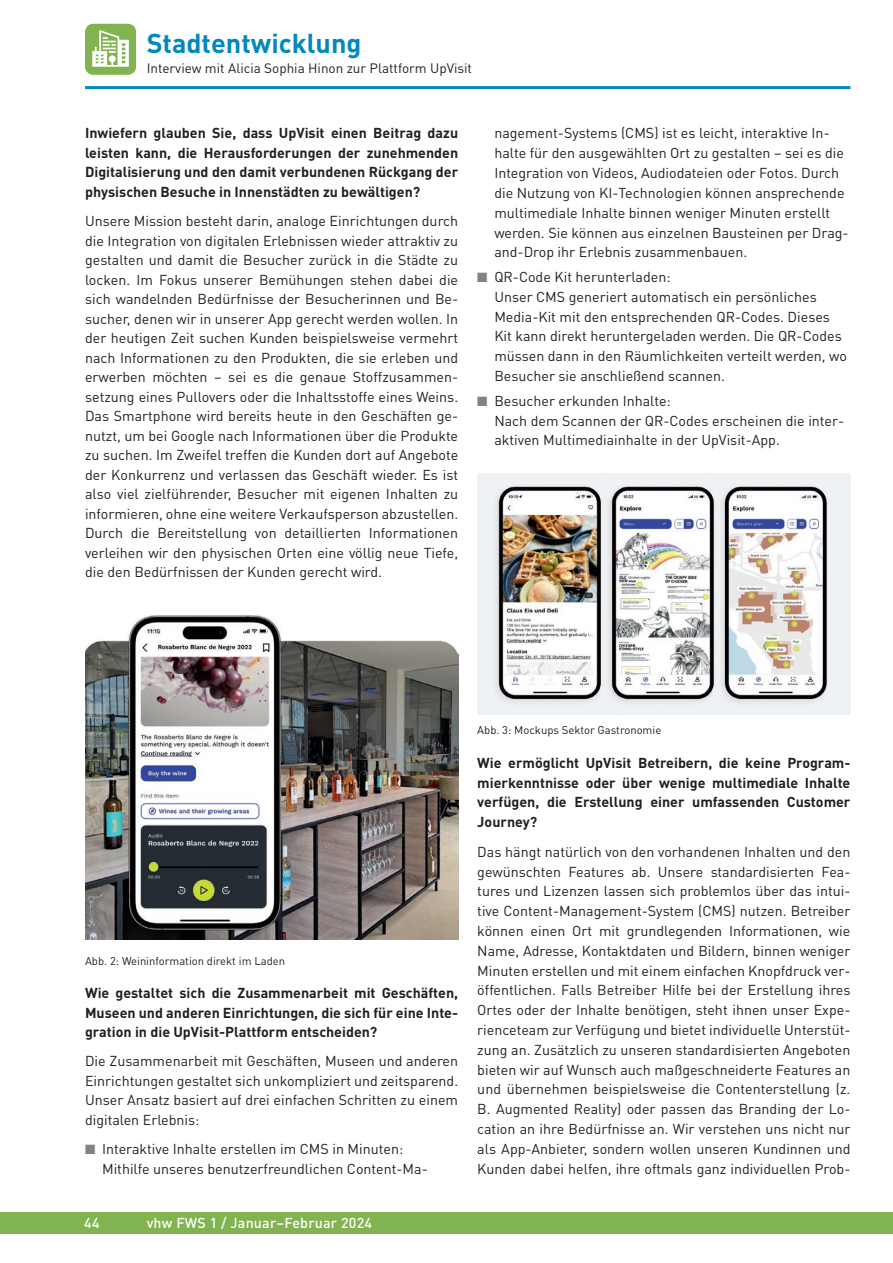
<style>
.page{position:relative;width:893px;height:1263px;background:#fff}
.page>*{position:absolute;margin:0;border:0;box-sizing:border-box;transform-origin:0 0}
.t1{font:700 27px "DIN Pro";color:#0088bf}
._01_Grundschrift{font:14.25px/19.8px "DIN Pro";color:#231f20}
._01_Grundschrift-2{font:700 14.25px/19.5px "DIN Pro";color:#231f20;text-align:justify}
.t2{font:500 14.25px "DIN Pro";letter-spacing:.015em;color:#fff}
.t3{font:13.5px "DIN Pro";color:#231f20}
._06_Bildlegende{font:11.25px "DIN Pro";color:#231f20}
.s1{color:#808285}
</style>
<div class="page">
<div style="left:0;top:1212px;width:893px;height:21px;background:#81b450"></div>
<hr style="left:85px;top:86px;width:765px;height:3px;background:#0088bf">
<div style="left:85px;top:24px;width:51px;height:51px;background:#81b450;border-radius:8px"></div>
<svg style="left:92px;top:30px;width:37px;height:37px"></svg>
<img style="left:85px;top:615px;width:373px;height:325px">
<img style="left:477px;top:473px;width:373px;height:241px">
<p class="t1" style="left:147px;top:25px;width:216px">Stadtentwicklung</p>
<p class="t3" style="left:147px;top:59px;width:327px">Interview mit Alicia Sophia Hinon zur Plattform UpVisit</p>
<p class="_01_Grundschrift-2" style="left:85px;top:123px;width:375px">Inwiefern glauben Sie, dass UpVisit einen Beitrag dazu leisten kann, die Herausforderungen der zunehmenden Digitalisierung und den damit verbundenen Rückgang der physischen Besuche in Innenstädten zu bewältigen?</p>
<p class="_01_Grundschrift" style="left:85px;top:211px;width:375px;text-align:justify">Unsere Mission besteht darin, analoge Einrichtungen durch die Integration von digitalen Erlebnissen wieder attraktiv zu gestalten und damit die Besucher zurück in die Städte zu locken. Im Fokus unserer Bemühungen stehen dabei die sich wandelnden Bedürfnisse der Besucherinnen und Be&shy;sucher, denen wir in unserer App gerecht werden wollen. In der heutigen Zeit suchen Kunden beispielsweise vermehrt nach Informationen zu den Produkten, die sie erleben und erwerben möchten – sei es die genaue Stoffzusammen&shy;setzung eines Pullovers oder die Inhaltsstoffe eines Weins.<br>Das Smartphone wird bereits heute in den Geschäften ge&shy;nutzt, um bei Google nach Informationen über die Produkte zu suchen. Im Zweifel treffen die Kunden dort auf Angebote der Konkurrenz und verlassen das Geschäft wieder. Es ist also viel zielführender, Besucher mit eigenen Inhalten zu informieren, ohne eine weitere Verkaufsperson abzustellen.<br>Durch die Bereitstellung von detaillierten Informationen verleihen wir den physischen Orten eine völlig neue Tiefe, die den Bedürfnissen der Kunden gerecht wird.</p>
<p class="_01_Grundschrift" style="left:494px;top:123px;width:356px">nagement-Systems (CMS) ist es leicht, interaktive In&shy;halte für den ausgewählten Ort zu gestalten – sei es die Integration von Videos, Audiodateien oder Fotos. Durch die Nutzung von KI-Technologien können ansprechende multimediale Inhalte binnen weniger Minuten erstellt werden. Sie können aus einzelnen Bausteinen per Drag&shy;and-Drop ihr Erlebnis zusammenbauen.</p>
<p class="_01_Grundschrift" style="left:494px;top:266px;width:354px;text-indent:-17px"><span class="s1">■</span> QR-Code Kit herunterladen:<br>Unser CMS generiert automatisch ein persönliches Media-Kit mit den entsprechenden QR-Codes. Dieses Kit kann direkt heruntergeladen werden. Die QR-Codes müssen dann in den Räumlichkeiten verteilt werden, wo Besucher sie anschließend scannen.</p>
<p class="_01_Grundschrift" style="left:494px;top:390px;width:351px;text-indent:-17px"><span class="s1">■</span> Besucher erkunden Inhalte:<br>Nach dem Scannen der QR-Codes erscheinen die inter&shy;aktiven Multimediainhalte in der UpVisit-App.</p>
<p class="_06_Bildlegende" style="left:85px;top:953px;width:202px">Abb. 2: Weininformation direkt im Laden</p>
<p class="_01_Grundschrift-2" style="left:85px;top:982px;width:375px">Wie gestaltet sich die Zusammenarbeit mit Geschäften, Museen und anderen Einrichtungen, die sich für eine Inte&shy;gration in die UpVisit-Plattform entscheiden?</p>
<p class="_01_Grundschrift" style="left:85px;top:1051px;width:375px;text-align:justify">Die Zusammenarbeit mit Geschäften, Museen und anderen Einrichtungen gestaltet sich unkompliziert und zeitsparend.<br>Unser Ansatz basiert auf drei einfachen Schritten zu einem digitalen Erlebnis:</p>
<p class="_01_Grundschrift" style="left:102px;top:1138px;width:327px;text-indent:-17px"><span class="s1">■</span> Interaktive Inhalte erstellen im CMS in Minuten:<br>Mithilfe unseres benutzerfreundlichen Content-Ma-</p>
<p class="t2" style="left:84px;top:1213px;width:17px">44</p>
<p class="t2" style="left:147px;top:1213px;width:227px">vhw FWS 1 / Januar–Februar 2024</p>
<p class="_06_Bildlegende" style="left:477px;top:722px;width:185px">Abb. 3: Mockups Sektor Gastronomie</p>
<p class="_01_Grundschrift-2" style="left:477px;top:752px;width:375px">Wie ermöglicht UpVisit Betreibern, die keine Program&shy;mierkenntnisse oder über wenige multimediale Inhalte verfügen, die Erstellung einer umfassenden Customer Journey?</p>
<p class="_01_Grundschrift" style="left:477px;top:841px;width:375px;text-align:justify">Das hängt natürlich von den vorhandenen Inhalten und den gewünschten Features ab. Unsere standardisierten Fea&shy;tures und Lizenzen lassen sich problemlos über das intui&shy;tive Content-Management-System (CMS) nutzen. Betreiber können einen Ort mit grundlegenden Informationen, wie Name, Adresse, Kontaktdaten und Bildern, binnen weniger Minuten erstellen und mit einem einfachen Knopfdruck ver&shy;öffentlichen. Falls Betreiber Hilfe bei der Erstellung ihres Ortes oder der Inhalte benötigen, steht ihnen unser Expe&shy;rienceteam zur Verfügung und bietet individuelle Unterstüt&shy;zung an. Zusätzlich zu unseren standardisierten Angeboten bieten wir auf Wunsch auch maßgeschneiderte Features an und übernehmen beispielsweise die Contenterstellung (z.<br>B. Augmented Reality) oder passen das Branding der Lo&shy;cation an ihre Bedürfnisse an. Wir verstehen uns nicht nur als App-Anbieter, sondern wollen unseren Kundinnen und Kunden dabei helfen, ihre oftmals ganz individuellen Prob-</p>
</div>
